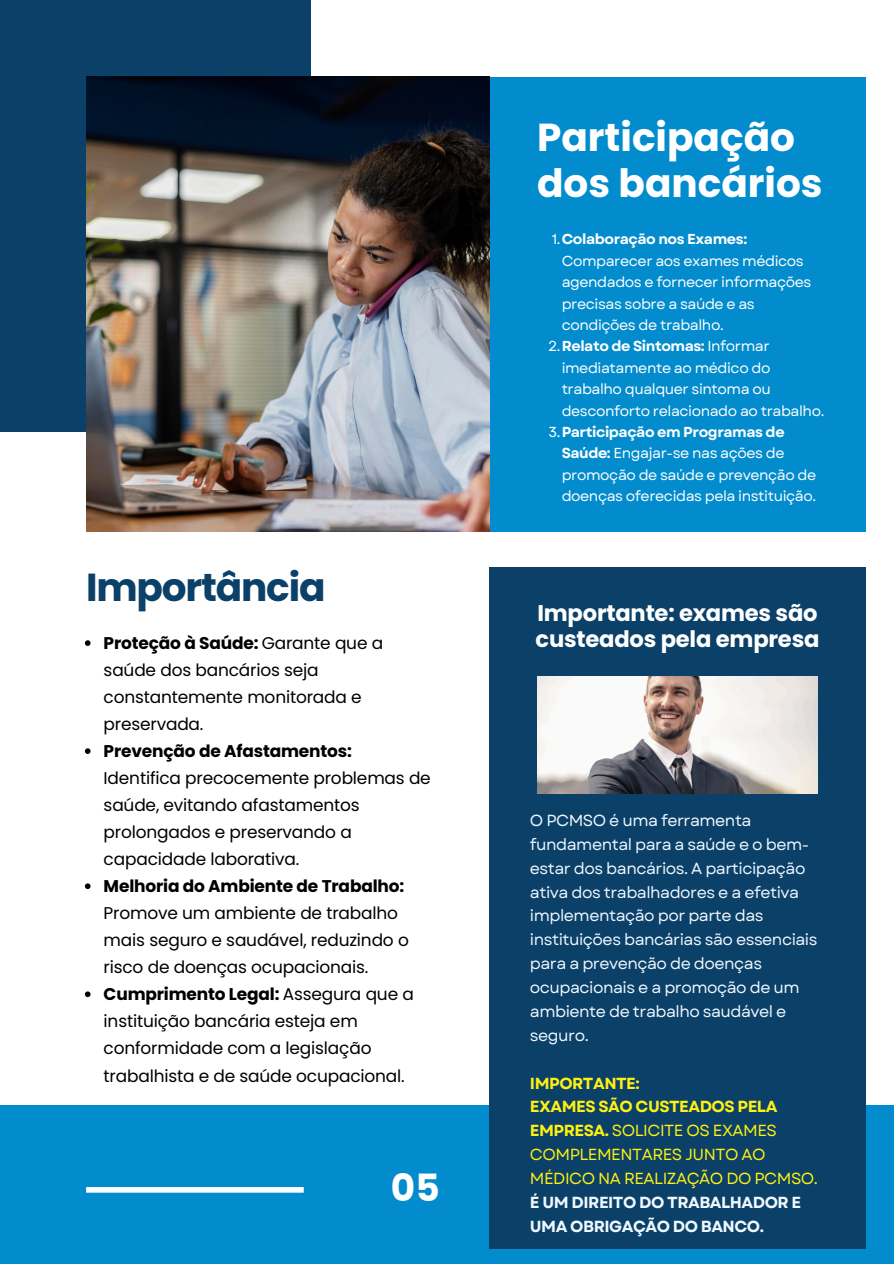
<style>
.page{position:relative;width:894px;height:1264px;background:#fff}
.page>*{position:absolute;margin:0;border:0;box-sizing:border-box;transform-origin:0 0}
.t1{font:700 39px/46.2px "Poppins";color:#fff}
.t2{font:700 39px "Poppins";letter-spacing:-.03em;color:#0b4068}
.t3{font:700 37.5px "Poppins";color:#fff}
.t4{font:700 22.65px/25.8px "Poppins";letter-spacing:-.01em;color:#fff}
.t5{font:16.95px/27px "Poppins";letter-spacing:-.01em;color:#000}
.t6{font:16.05px/23.9px "Garet";letter-spacing:-.03em;color:#eff8ff}
.t7{font:16.05px/23.9px "Garet";letter-spacing:-.03em;color:#fdf013}
.t8{font:14.4px/21.3px "Garet";letter-spacing:-.03em;color:#fff}
.s1{font-weight:700}
.s2{font-weight:700;color:#eff8ff}
</style>
<div class="page">
<div style="left:0;top:1104px;width:893px;height:159px;background:#028cce"></div>
<div style="left:489px;top:77px;width:376px;height:454px;background:#028cce"></div>
<div style="left:0;top:0;width:310px;height:431px;background:#0b4068"></div>
<div style="left:489px;top:567px;width:376px;height:680px;background:#0b4068"></div>
<img style="left:537px;top:676px;width:280px;height:117px">
<svg style="left:86px;top:1187px;width:217px;height:5px"></svg>
<img style="left:86px;top:77px;width:403px;height:454px">
<svg style="left:85px;top:640px;width:5px;height:6px"></svg>
<svg style="left:85px;top:748px;width:5px;height:6px"></svg>
<svg style="left:85px;top:883px;width:5px;height:6px"></svg>
<svg style="left:85px;top:991px;width:5px;height:6px"></svg>
<p class="t2" style="left:86px;top:559px;width:241px">Importância</p>
<h4 class="t5" style="left:104px;top:630px;width:281px"><span class="s1">Proteção à Saúde:</span> Garante que a saúde dos bancários seja constantemente monitorada e preservada.</h4>
<h1 class="t5" style="left:104px;top:738px;width:328px"><span class="s1">Prevenção de Afastamentos:<br></span>Identifica precocemente problemas de saúde, evitando afastamentos prolongados e preservando a capacidade laborativa.</h1>
<p class="t5" style="left:104px;top:873px;width:311px"><span class="s1">Melhoria do Ambiente de Trabalho:<br></span>Promove um ambiente de trabalho mais seguro e saudável, reduzindo o risco de doenças ocupacionais.<br><span class="s1">Cumprimento Legal:</span> Assegura que a instituição bancária esteja em conformidade com a legislação trabalhista e de saúde ocupacional.</p>
<p class="t3" style="left:391px;top:1161px;width:50px">05</p>
<h2 class="t1" style="left:516px;top:96px;width:287px">Componentes do PCMSO</h2>
<h3 class="t1" style="left:537px;top:114px;width:287px">Participação dos bancários</h3>
<p class="t8" style="left:561px;top:229px;width:251px;text-indent:-10px">1.<span class="s1">Colaboração nos Exames:<br></span>Comparecer aos exames médicos agendados e fornecer informações precisas sobre a saúde e as condições de trabalho.</p>
<p class="t8" style="left:561px;top:336px;width:264px;text-indent:-14px">2.<span class="s1">Relato de Sintomas:</span> Informar imediatamente ao médico do trabalho qualquer sintoma ou desconforto relacionado ao trabalho.</p>
<h5 class="t8" style="left:561px;top:421px;width:256px;text-indent:-13px">3.<span class="s1">Participação em Programas de Saúde:</span> Engajar-se nas ações de promoção de saúde e prevenção de doenças oferecidas pela instituição.</h5>
<p class="t4" style="left:535px;top:600px;width:285px">Importante: exames são custeados pela empresa</p>
<p class="t6" style="left:529px;top:808px;width:289px">O PCMSO é uma ferramenta fundamental para a saúde e o bem&shy;estar dos bancários. A participação ativa dos trabalhadores e a efetiva implementação por parte das instituições bancárias são essenciais para a prevenção de doenças ocupacionais e a promoção de um ambiente de trabalho saudável e seguro.</p>
<p class="t7" style="left:529px;top:1071px;width:289px"><span class="s1">IMPORTANTE:<br>EXAMES SÃO CUSTEADOS PELA<br>EMPRESA.</span> SOLICITE OS EXAMES<br>COMPLEMENTARES JUNTO AO<br>MÉDICO NA REALIZAÇÃO DO PCMSO.<br><span class="s2">É UM DIREITO DO TRABALHADOR E<br>UMA OBRIGAÇÃO DO BANCO.</span></p>
</div>
